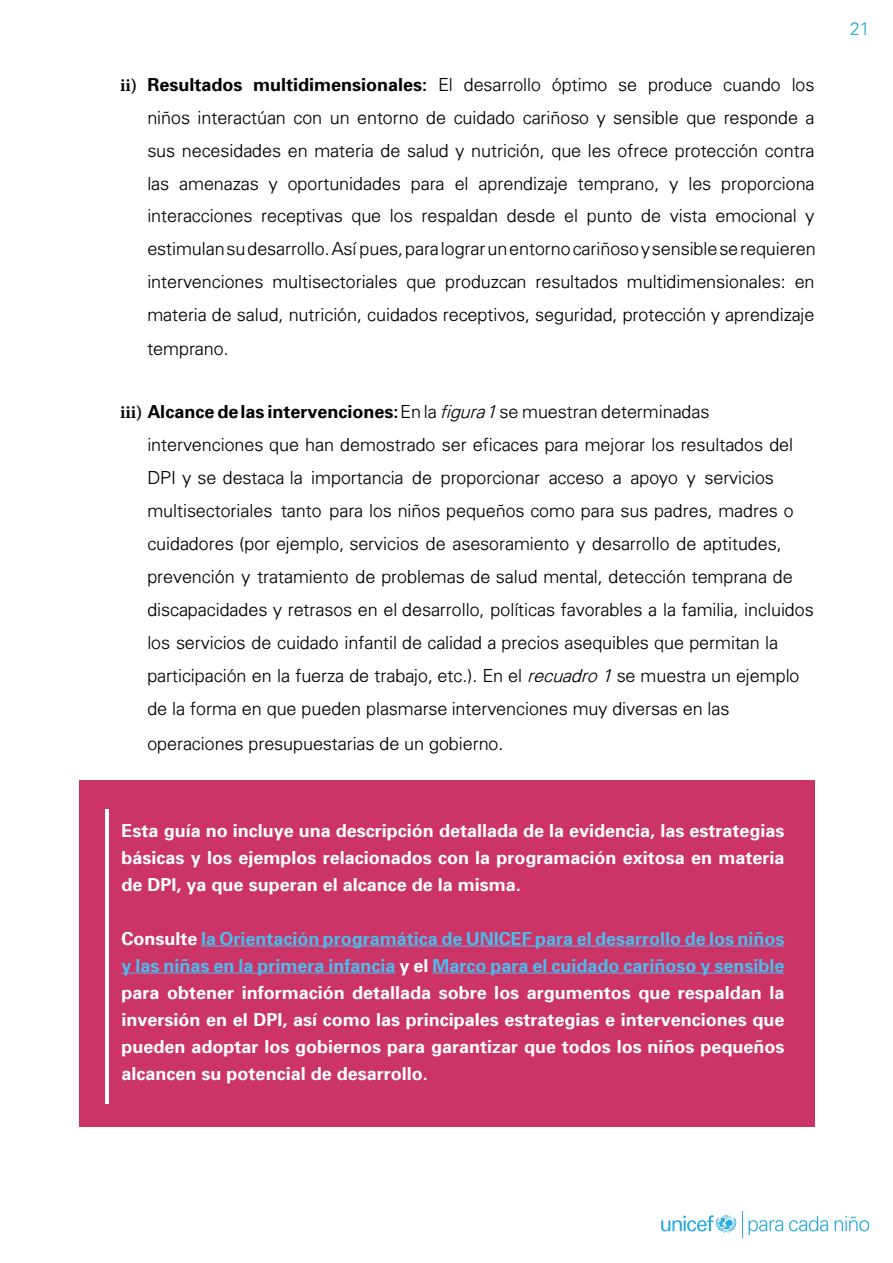
<style>
.page{position:relative;width:893px;height:1263px;background:#fff}
.page>*{position:absolute;margin:0;border:0;box-sizing:border-box;transform-origin:0 0}
.t1{font:300 18px/33.2px "Univers";color:#000;text-align:justify}
.t2{font:700 18px/27px "Univers 65";color:#fff;text-align:justify}
.t3{font:700 18px "Univers 65";color:#000}
.t4{font:300 18px "Univers";color:#2aace2}
.s1{font-family:"Minion Pro";font-weight:700}
.s2{font-family:"Univers 65";font-weight:700}
.s3{font-family:"Minion Pro"}
.s4{font-family:"Univers";font-weight:300}
.s5{font-family:"Univers";font-weight:300;font-style:italic}
.s6{font-style:italic}
.s7{color:#4cbcec}
</style>
<div class="page">
<svg style="left:661px;top:1215px;width:75px;height:18px"></svg>
<svg style="left:789px;top:1216px;width:39px;height:15px"></svg>
<svg style="left:835px;top:1216px;width:34px;height:15px"></svg>
<svg style="left:742px;top:1211px;width:41px;height:26px"></svg>
<div style="left:79px;top:780px;width:736px;height:347px;background:#c36"></div>
<hr style="left:201px;top:946px;width:583px;height:1px;background:#4cbcec">
<hr style="left:122px;top:973px;width:274px;height:1px;background:#4cbcec">
<hr style="left:433px;top:973px;width:351px;height:1px;background:#4cbcec">
<hr style="left:105px;top:810px;width:3px;height:294px;background:#fff">
<p class="t1" style="left:147px;top:68px;width:670px;text-indent:-27px"><span class="s1">ii)</span> <span class="s2">Resultados multidimensionales:</span> El desarrollo óptimo se produce cuando los niños interactúan con un entorno de cuidado cariñoso y sensible que responde a sus necesidades en materia de salud y nutrición, que les ofrece protección contra las amenazas y oportunidades para el aprendizaje temprano, y les proporciona interacciones receptivas que los respaldan desde el punto de vista emocional y estimulan su desarrollo. Así pues, para lograr un entorno cariñoso y sensible se requieren intervenciones multisectoriales que produzcan resultados multidimensionales: en materia de salud, nutrición, cuidados receptivos, seguridad, protección y aprendizaje temprano.</p>
<p class="t3" style="left:120px;top:400px;width:590px"><span class="s3">iii)</span> Alcance de las intervenciones:<span class="s4">En la</span> <span class="s5">figura 1</span> <span class="s4">se muestran determinadas</span></p>
<p class="t1" style="left:147px;top:428px;width:668px;text-align:left">intervenciones que han demostrado ser eficaces para mejorar los resultados del DPI y se destaca la importancia de proporcionar acceso a apoyo y servicios multisectoriales tanto para los niños pequeños como para sus padres, madres o cuidadores (por ejemplo, servicios de asesoramiento y desarrollo de aptitudes, prevención y tratamiento de problemas de salud mental, detección temprana de discapacidades y retrasos en el desarrollo, políticas favorables a la familia, incluidos los servicios de cuidado infantil de calidad a precios asequibles que permitan la participación en la fuerza de trabajo, etc.). En el <span class="s6">recuadro 1</span> se muestra un ejemplo de la forma en que pueden plasmarse intervenciones muy diversas en las operaciones presupuestarias de un gobierno.</p>
<p class="t2" style="left:122px;top:817px;width:664px">Esta guía no incluye una descripción detallada de la evidencia, las estrategias básicas y los ejemplos relacionados con la programación exitosa en materia de DPI, ya que superan el alcance de la misma.</p>
<p class="t2" style="left:122px;top:925px;width:664px">Consulte <span class="s7">la Orientación programática de UNICEF para el desarrollo de los niños y las niñas en la primera infancia</span> y el <span class="s7">Marco para el cuidado cariñoso y sensible </span>para obtener información detallada sobre los argumentos que respaldan la inversión en el DPI, así como las principales estrategias e intervenciones que pueden adoptar los gobiernos para garantizar que todos los niños pequeños alcancen su potencial de desarrollo.</p>
<p class="t4" style="left:850px;top:17px;width:21px">21</p>
</div>
